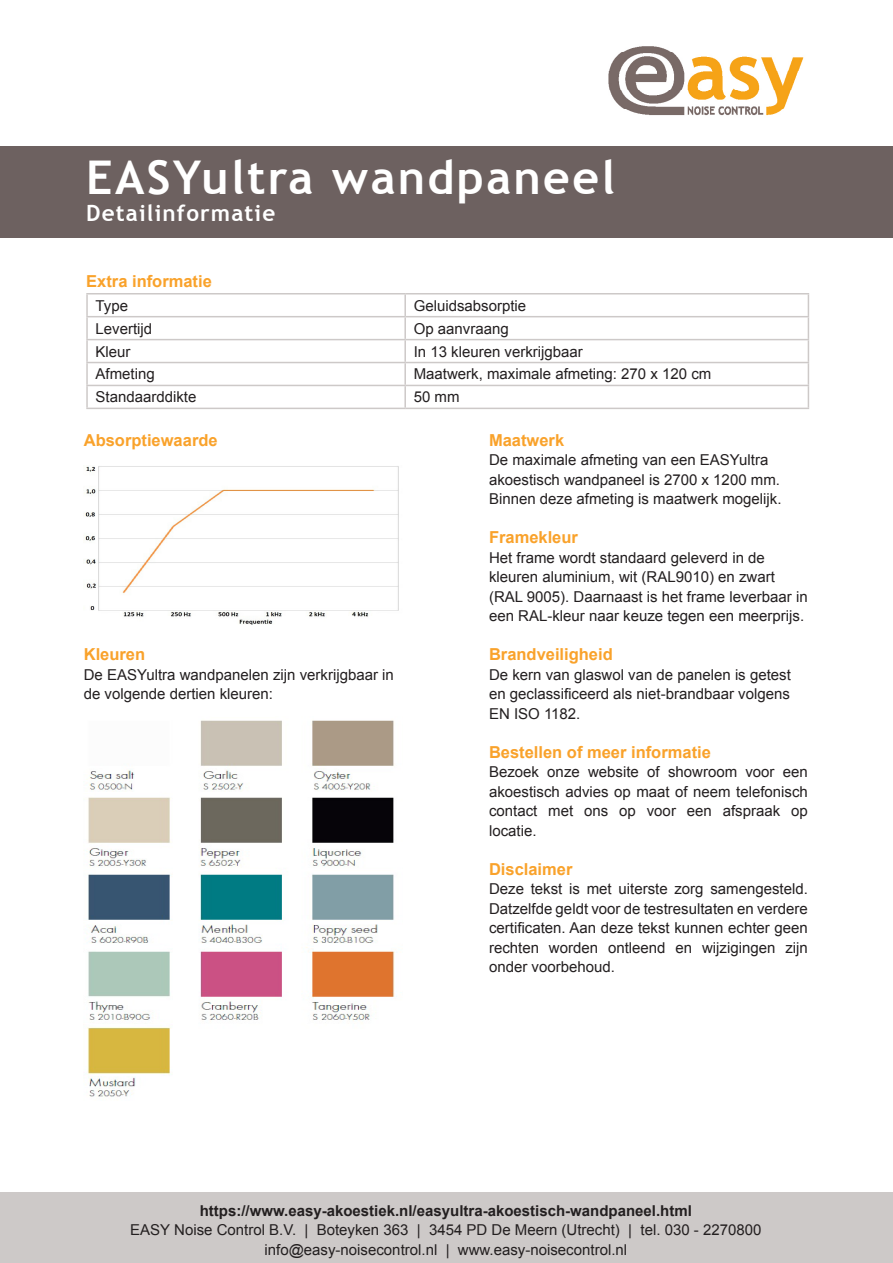
<style>
.page{position:relative;width:893px;height:1263px;background:#fff}
.page>*{position:absolute;margin:0;border:0;box-sizing:border-box;transform-origin:0 0}
.t1{font:700 46.5px "Trebuchet MS";letter-spacing:.05em;color:#fff}
.t2{font:700 22.5px "Trebuchet MS";letter-spacing:.05em;color:#fff}
.t3{font:700 16.5px "Arial";color:#f9a22b}
.t4{font:15px/19.5px "Arial";color:#231f20}
.t5{font:700 15px "Arial";color:#231f20}
</style>
<div class="page">
<div style="left:0;top:1192px;width:893px;height:71px;background:#cdc9c8"></div>
<hr style="left:86px;top:293px;width:319px;height:1px;background:#cdc9c8">
<hr style="left:86px;top:294px;width:2px;height:22px;background:#cdc9c8">
<hr style="left:405px;top:293px;width:404px;height:1px;background:#cdc9c8">
<hr style="left:404px;top:294px;width:2px;height:22px;background:#cdc9c8">
<hr style="left:86px;top:316px;width:319px;height:1px;background:#cdc9c8">
<hr style="left:86px;top:317px;width:2px;height:22px;background:#cdc9c8">
<hr style="left:405px;top:316px;width:404px;height:1px;background:#cdc9c8">
<hr style="left:404px;top:317px;width:2px;height:22px;background:#cdc9c8">
<hr style="left:86px;top:339px;width:319px;height:1px;background:#cdc9c8">
<hr style="left:86px;top:340px;width:2px;height:22px;background:#cdc9c8">
<hr style="left:405px;top:339px;width:404px;height:1px;background:#cdc9c8">
<hr style="left:404px;top:340px;width:2px;height:22px;background:#cdc9c8">
<hr style="left:86px;top:362px;width:319px;height:1px;background:#cdc9c8">
<hr style="left:86px;top:363px;width:2px;height:22px;background:#cdc9c8">
<hr style="left:405px;top:362px;width:404px;height:1px;background:#cdc9c8">
<hr style="left:404px;top:363px;width:2px;height:22px;background:#cdc9c8">
<hr style="left:86px;top:385px;width:319px;height:1px;background:#cdc9c8">
<hr style="left:86px;top:386px;width:2px;height:22px;background:#cdc9c8">
<hr style="left:405px;top:385px;width:404px;height:1px;background:#cdc9c8">
<hr style="left:404px;top:386px;width:2px;height:22px;background:#cdc9c8">
<svg style="left:808px;top:294px;width:1px;height:114px"></svg>
<hr style="left:86px;top:408px;width:319px;height:1px;background:#cdc9c8">
<hr style="left:405px;top:408px;width:404px;height:1px;background:#cdc9c8">
<img style="left:608px;top:46px;width:196px;height:70px">
<img style="left:84px;top:466px;width:315px;height:158px">
<div style="left:0;top:147px;width:893px;height:91px;background:#6d6160"></div>
<img style="left:87px;top:720px;width:308px;height:377px">
<p class="t1" style="left:86px;top:148px;width:530px">EASYultra wandpaneel</p>
<p class="t2" style="left:86px;top:199px;width:191px">Detailinformatie</p>
<p class="t3" style="left:86px;top:270px;width:127px">Extra informatie</p>
<p class="t4" style="left:96px;top:296px;width:34px">Type</p>
<p class="t4" style="left:414px;top:296px;width:114px">Geluidsabsorptie</p>
<p class="t4" style="left:96px;top:318px;width:58px">Levertijd</p>
<p class="t4" style="left:414px;top:318px;width:97px">Op aanvraang</p>
<p class="t4" style="left:96px;top:341px;width:37px">Kleur</p>
<p class="t4" style="left:414px;top:341px;width:171px">In 13 kleuren verkrijgbaar</p>
<p class="t4" style="left:96px;top:364px;width:61px">Afmeting</p>
<p class="t4" style="left:414px;top:364px;width:299px">Maatwerk, maximale afmeting: 270 x 120 cm</p>
<p class="t4" style="left:96px;top:387px;width:102px">Standaarddikte</p>
<p class="t4" style="left:414px;top:387px;width:47px">50 mm</p>
<p class="t3" style="left:489px;top:428px;width:77px">Maatwerk</p>
<p class="t4" style="left:489px;top:450px;width:294px">De maximale afmeting van een EASYultra akoestisch wandpaneel is 2700 x 1200 mm.<br>Binnen deze afmeting is maatwerk mogelijk.</p>
<p class="t3" style="left:489px;top:526px;width:90px">Framekleur</p>
<p class="t4" style="left:489px;top:548px;width:320px">Het frame wordt standaard geleverd in de kleuren aluminium, wit (RAL9010) en zwart (RAL 9005). Daarnaast is het frame leverbaar in een RAL-kleur naar keuze tegen een meerprijs.</p>
<p class="t3" style="left:489px;top:643px;width:125px">Brandveiligheid</p>
<p class="t4" style="left:489px;top:665px;width:303px;text-align:justify">De kern van glaswol van de panelen is getest en geclassificeerd als niet-brandbaar volgens EN ISO 1182.</p>
<p class="t3" style="left:489px;top:740px;width:223px">Bestellen of meer informatie</p>
<p class="t4" style="left:489px;top:762px;width:320px;text-align:justify">Bezoek onze website of showroom voor een akoestisch advies op maat of neem telefonisch contact met ons op voor een afspraak op locatie.</p>
<p class="t3" style="left:489px;top:857px;width:85px">Disclaimer</p>
<p class="t4" style="left:489px;top:879px;width:320px;text-align:justify">Deze tekst is met uiterste zorg samengesteld.<br>Datzelfde geldt voor de testresultaten en verdere certificaten. Aan deze tekst kunnen echter geen rechten worden ontleend en wijzigingen zijn onder voorbehoud.</p>
<p class="t3" style="left:84px;top:428px;width:135px">Absorptiewaarde</p>
<p class="t3" style="left:84px;top:643px;width:63px">Kleuren</p>
<p class="t4" style="left:84px;top:665px;width:312px">De EASYultra wandpanelen zijn verkrijgbaar in de volgende dertien kleuren:</p>
<p class="t5" style="left:200px;top:1200px;width:494px">https://www.easy-akoestiek.nl/easyultra-akoestisch-wandpaneel.html</p>
<p class="t4" style="left:130px;top:1220px;width:633px">EASY Noise Control B.V. | Boteyken 363 | 3454 PD De Meern (Utrecht) | tel. 030 - 2270800</p>
<p class="t4" style="left:265px;top:1240px;width:364px">info@easy-noisecontrol.nl | www.easy-noisecontrol.nl</p>
</div>
